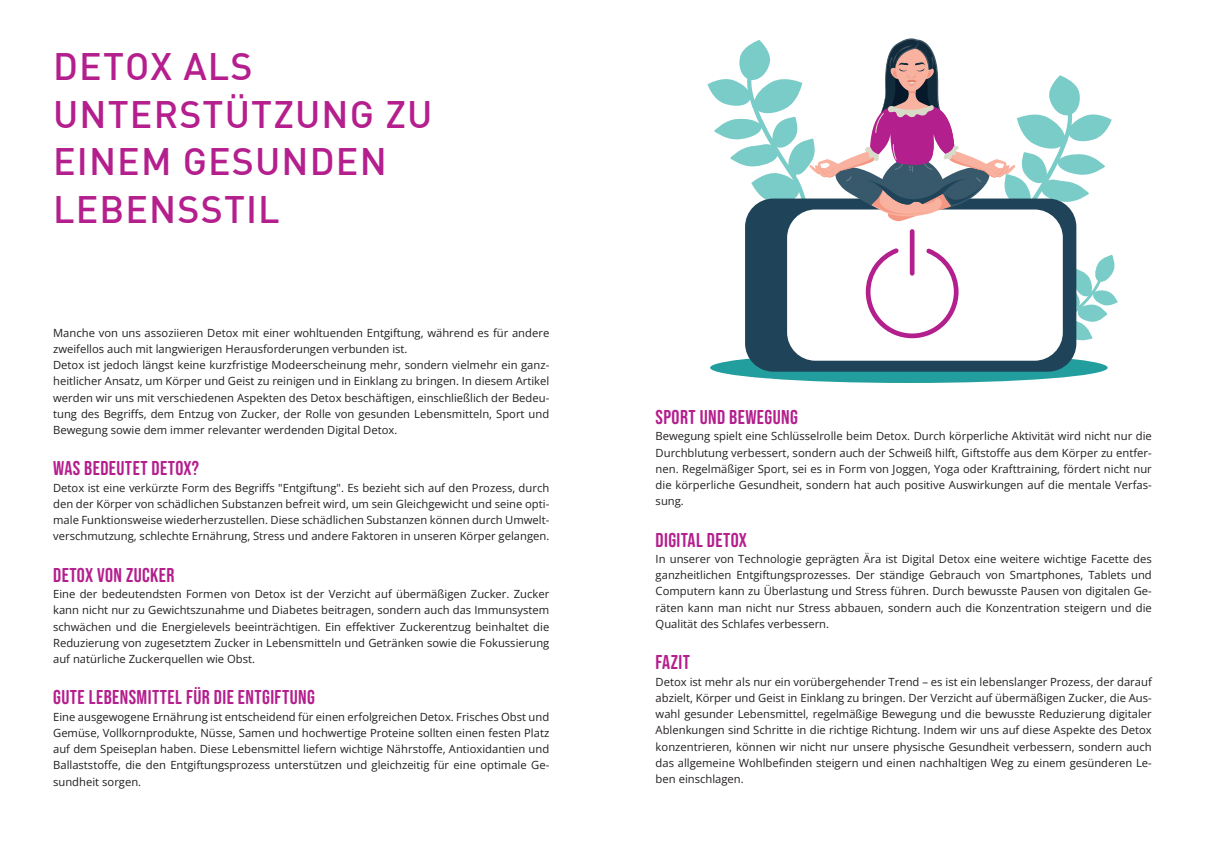
<style>
.page{position:relative;width:1205px;height:851px;background:#fff}
.page>*{position:absolute;margin:0;border:0;box-sizing:border-box;transform-origin:0 0}
.t1{font:500 37.5px/47.5px "DIN";letter-spacing:.03em;color:#b41e8d}
.t2{font:20px "Bebas Neue Semi Rounded";letter-spacing:.02em;color:#b41e8d}
.t3{font:11.25px/16.2px "Open Sans";color:#231f20;text-align:justify}
</style>
<div class="page">
<div style="left:710px;top:352px;width:397px;height:31px;background:#239e9e;border-radius:50%"></div>
<div style="left:745px;top:198px;width:331px;height:173px;background:#1f4358;border-radius:28px"></div>
<div style="left:787px;top:209px;width:276px;height:151px;background:#fff;border-radius:28px"></div>
<svg style="left:707px;top:38px;width:410px;height:304px"></svg>
<h1 class="t1" style="left:53px;top:42px;width:381px">DETOX ALS<br>UNTERSTÜTZUNG ZU<br>EINEM GESUNDEN<br>LEBENSSTIL</h1>
<p class="t3" style="left:53px;top:324px;width:498px;text-align:left">Manche von uns assoziieren Detox mit einer wohltuenden Entgiftung, während es für andere zweifellos auch mit langwierigen Herausforderungen verbunden ist.<br>Detox ist jedoch längst keine kurzfristige Modeerscheinung mehr, sondern vielmehr ein ganz&shy;heitlicher Ansatz, um Körper und Geist zu reinigen und in Einklang zu bringen. In diesem Artikel werden wir uns mit verschiedenen Aspekten des Detox beschäftigen, einschließlich der Bedeu&shy;tung des Begriffs, dem Entzug von Zucker, der Rolle von gesunden Lebensmitteln, Sport und Bewegung sowie dem immer relevanter werdenden Digital Detox.</p>
<h2 class="t2" style="left:53px;top:457px;width:147px">WAS BEDEUTET DETOX?</h2>
<p class="t3" style="left:53px;top:479px;width:498px">Detox ist eine verkürzte Form des Begriffs "Entgiftung". Es bezieht sich auf den Prozess, durch den der Körper von schädlichen Substanzen befreit wird, um sein Gleichgewicht und seine opti&shy;male Funktionsweise wiederherzustellen. Diese schädlichen Substanzen können durch Umwelt&shy;verschmutzung, schlechte Ernährung, Stress und andere Faktoren in unseren Körper gelangen.</p>
<h2 class="t2" style="left:53px;top:563px;width:123px">DETOX VON ZUCKER</h2>
<p class="t3" style="left:53px;top:585px;width:498px">Eine der bedeutendsten Formen von Detox ist der Verzicht auf übermäßigen Zucker. Zucker kann nicht nur zu Gewichtszunahme und Diabetes beitragen, sondern auch das Immunsystem schwächen und die Energielevels beeinträchtigen. Ein effektiver Zuckerentzug beinhaltet die Reduzierung von zugesetztem Zucker in Lebensmitteln und Getränken sowie die Fokussierung auf natürliche Zuckerquellen wie Obst.</p>
<h2 class="t2" style="left:53px;top:686px;width:263px">GUTE LEBENSMITTEL FÜR DIE ENTGIFTUNG</h2>
<p class="t3" style="left:53px;top:708px;width:498px">Eine ausgewogene Ernährung ist entscheidend für einen erfolgreichen Detox. Frisches Obst und Gemüse, Vollkornprodukte, Nüsse, Samen und hochwertige Proteine sollten einen festen Platz auf dem Speiseplan haben. Diese Lebensmittel liefern wichtige Nährstoffe, Antioxidantien und Ballaststoffe, die den Entgiftungsprozess unterstützen und gleichzeitig für eine optimale Ge&shy;sundheit sorgen.</p>
<h2 class="t2" style="left:656px;top:406px;width:144px">SPORT UND BEWEGUNG</h2>
<p class="t3" style="left:656px;top:428px;width:498px">Bewegung spielt eine Schlüsselrolle beim Detox. Durch körperliche Aktivität wird nicht nur die Durchblutung verbessert, sondern auch der Schweiß hilft, Giftstoffe aus dem Körper zu entfer&shy;nen. Regelmäßiger Sport, sei es in Form von Joggen, Yoga oder Krafttraining, fördert nicht nur die körperliche Gesundheit, sondern hat auch positive Auswirkungen auf die mentale Verfas&shy;sung.</p>
<h2 class="t2" style="left:656px;top:528px;width:93px">DIGITAL DETOX</h2>
<p class="t3" style="left:656px;top:550px;width:498px">In unserer von Technologie geprägten Ära ist Digital Detox eine weitere wichtige Facette des ganzheitlichen Entgiftungsprozesses. Der ständige Gebrauch von Smartphones, Tablets und Computern kann zu Überlastung und Stress führen. Durch bewusste Pausen von digitalen Ge&shy;räten kann man nicht nur Stress abbauen, sondern auch die Konzentration steigern und die Qualität des Schlafes verbessern.</p>
<h2 class="t2" style="left:656px;top:651px;width:36px">FAZIT</h2>
<p class="t3" style="left:656px;top:673px;width:498px">Detox ist mehr als nur ein vorübergehender Trend – es ist ein lebenslanger Prozess, der darauf abzielt, Körper und Geist in Einklang zu bringen. Der Verzicht auf übermäßigen Zucker, die Aus&shy;wahl gesunder Lebensmittel, regelmäßige Bewegung und die bewusste Reduzierung digitaler Ablenkungen sind Schritte in die richtige Richtung. Indem wir uns auf diese Aspekte des Detox konzentrieren, können wir nicht nur unsere physische Gesundheit verbessern, sondern auch das allgemeine Wohlbefinden steigern und einen nachhaltigen Weg zu einem gesünderen Le&shy;ben einschlagen.</p>
</div>
